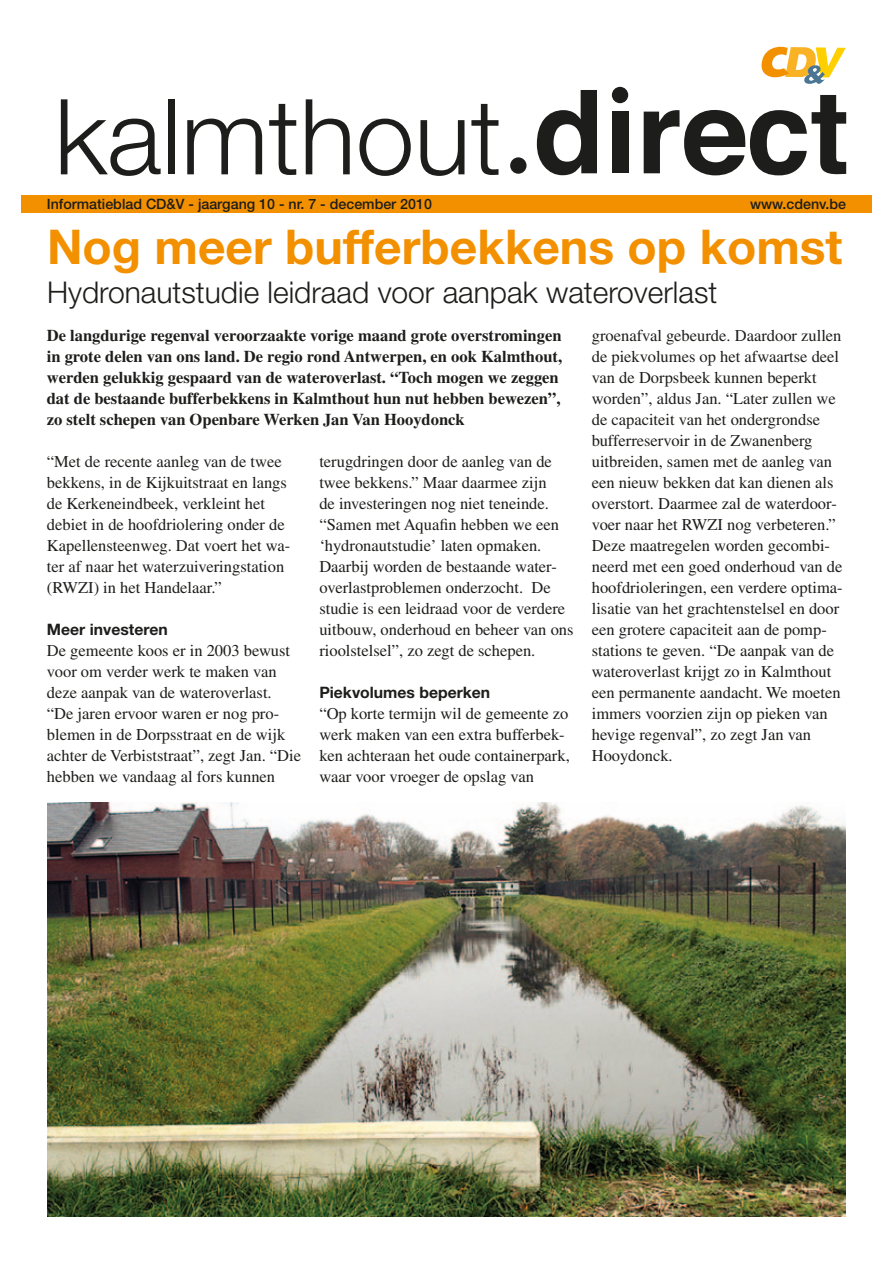
<style>
.page{position:relative;width:893px;height:1263px;background:#fff}
.page>*{position:absolute;margin:0;border:0;box-sizing:border-box;transform-origin:0 0}
.t1{font:300 105px "Helvetica Neue LT Std";color:#1d1d1b}
.t2{font:700 48px "Helvetica Neue LT Std";color:#f39000}
.t3{font:300 30px "Helvetica Neue LT Std";color:#1d1d1b}
.t4{font:16.5px/21px "Times LT Std";color:#1d1d1b}
.t5{font:700 16.5px/21px "Times LT Std";color:#1d1d1b}
.t6{font:700 15.75px "Helvetica Neue LT Std";color:#1d1d1b}
.t7{font:500 14.25px "Helvetica Neue LT Std";color:#1d1d1b}
</style>
<div class="page">
<img style="left:47px;top:803px;width:799px;height:413px">
<div style="left:21px;top:196px;width:851px;height:17px;background:#f39000"></div>
<svg style="left:537px;top:90px;width:60px;height:85px"></svg>
<div style="left:612px;top:112px;width:17px;height:61px;background:#1d1d1b"></div>
<svg style="left:644px;top:95px;width:202px;height:80px"></svg>
<div style="left:510px;top:157px;width:16px;height:17px;background:#1d1d1b;border-radius:50%"></div>
<div style="left:612px;top:87px;width:16px;height:16px;background:#1d1d1b;border-radius:50%"></div>
<svg style="left:761px;top:47px;width:85px;height:37px"></svg>
<h1 class="t1" style="left:55px;top:73px;width:449px">kalmthout</h1>
<p class="t7" style="left:47px;top:195px;width:387px">Informatieblad CD&amp;V - jaargang 10 - nr. 7 - december 2010</p>
<p class="t7" style="left:750px;top:195px;width:98px">www.cdenv.be</p>
<h2 class="t2" style="left:47px;top:218px;width:797px">Nog meer bufferbekkens op komst</h2>
<h3 class="t3" style="left:47px;top:274px;width:672px">Hydronautstudie leidraad voor aanpak wateroverlast</h3>
<p class="t5" style="left:47px;top:324px;width:517px">De langdurige regenval veroorzaakte vorige maand grote overstromingen in grote delen van ons land. De regio rond Antwerpen, en ook Kalmthout, werden gelukkig gespaard van de wateroverlast. “Toch mogen we zeggen dat de bestaande bufferbekkens in Kalmthout hun nut hebben bewezen”, zo stelt schepen van Openbare Werken Jan Van Hooydonck</p>
<p class="t4" style="left:592px;top:325px;width:252px">groenafval gebeurde. Daardoor zullen de piekvolumes op het afwaartse deel van de Dorpsbeek kunnen beperkt worden”, aldus Jan. “Later zullen we de capaciteit van het ondergrondse bufferreservoir in de Zwanenberg uitbreiden, samen met de aanleg van een nieuw bekken dat kan dienen als overstort. Daarmee zal de waterdoor&shy;voer naar het RWZI nog verbeteren.” Deze maatregelen worden gecombi&shy;neerd met een goed onderhoud van de hoofdrioleringen, een verdere optima&shy;lisatie van het grachtenstelsel en door een grotere capaciteit aan de pomp&shy;stations te geven. “De aanpak van de wateroverlast krijgt zo in Kalmthout een permanente aandacht. We moeten immers voorzien zijn op pieken van hevige regenval”, zo zegt Jan van Hooydonck.</p>
<p class="t4" style="left:47px;top:451px;width:245px">“Met de recente aanleg van de twee bekkens, in de Kijkuitstraat en langs de Kerkeneindbeek, verkleint het debiet in de hoofdriolering onder de Kapellensteenweg. Dat voert het wa&shy;ter af naar het waterzuiveringstation (RWZI) in het Handelaar.”</p>
<p class="t6" style="left:47px;top:619px;width:122px">Meer investeren</p>
<p class="t4" style="left:47px;top:640px;width:256px">De gemeente koos er in 2003 bewust voor om verder werk te maken van deze aanpak van de wateroverlast. “De jaren ervoor waren er nog pro&shy;blemen in de Dorpsstraat en de wijk achter de Verbiststraat”, zegt Jan. “Die hebben we vandaag al fors kunnen</p>
<p class="t4" style="left:319px;top:451px;width:256px">terugdringen door de aanleg van de twee bekkens.” Maar daarmee zijn<br>de investeringen nog niet teneinde. “Samen met Aquafin hebben we een ‘hydronautstudie’ laten opmaken.<br>Daarbij worden de bestaande water&shy;overlastproblemen onderzocht. De studie is een leidraad voor de verdere uitbouw, onderhoud en beheer van ons rioolstelsel”, zo zegt de schepen.</p>
<p class="t6" style="left:319px;top:682px;width:172px">Piekvolumes beperken</p>
<p class="t4" style="left:319px;top:703px;width:252px">“Op korte termijn wil de gemeente zo werk maken van een extra bufferbek&shy;ken achteraan het oude containerpark, waar voor vroeger de opslag van</p>
</div>
